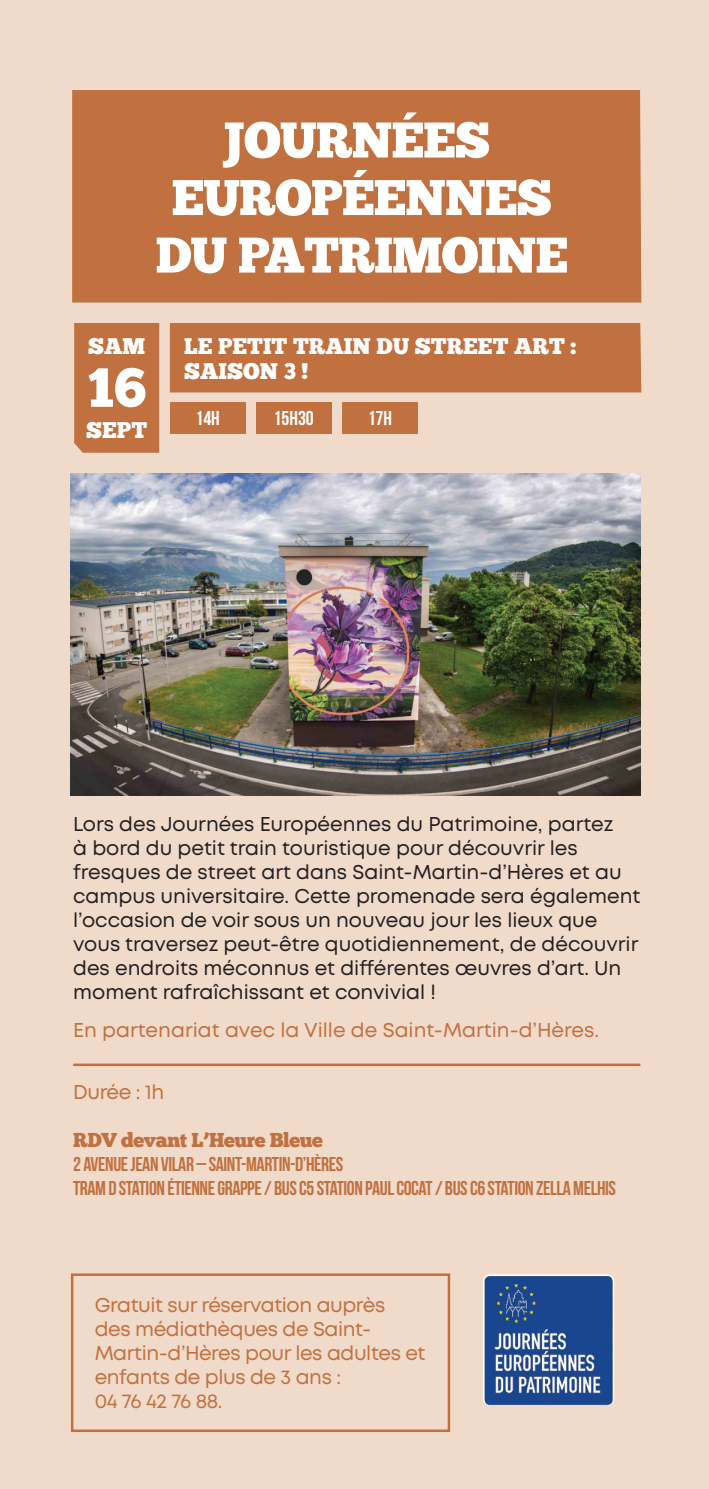
<style>
.page{position:relative;width:709px;height:1489px;background:#fff}
.page>*{position:absolute;margin:0;border:0;box-sizing:border-box;transform-origin:0 0}
.t1{font:55px "Chunk Five Ex";color:#fff}
.t2{font:50px/57.5px "Chunk Five Ex";letter-spacing:-.02em;color:#fff;text-align:center}
.t3{font:22.5px/25px "Chunk Five Ex";color:#fff}
.t4{font:20px/24px "Mont";color:#231f20}
.t5{font:20px/24px "Mont";letter-spacing:-.02em;color:#c17140}
.t6{font:20px "Bebas Neue";letter-spacing:-.02em;color:#c17140}
.t7{font:20px "Mont";color:#c17140}
.t8{font:20px "Chunk Five Ex";letter-spacing:-.02em;color:#c17140}
.t9{font:20px "Bebas Neue";color:#fff}
</style>
<div class="page">
<div style="left:0;top:0;width:709px;height:1488px;background:#f0daca"></div>
<div style="left:72px;top:90px;width:569px;height:212px;background:#c17140"></div>
<div style="left:170px;top:402px;width:75px;height:31px;background:#c17140"></div>
<div style="left:256px;top:402px;width:75px;height:31px;background:#c17140"></div>
<div style="left:342px;top:402px;width:75px;height:31px;background:#c17140"></div>
<div style="left:170px;top:323px;width:471px;height:69px;background:#c17140"></div>
<hr style="left:73px;top:1063px;width:567px;height:2px;background:#c17140">
<div style="left:71px;top:1273px;width:379px;height:158px;border:2px solid #c17140"></div>
<img style="left:71px;top:473px;width:569px;height:322px">
<div style="left:74px;top:323px;width:85px;height:130px;background:#c17140"></div>
<img style="left:483px;top:1274px;width:131px;height:131px">
<p class="t2" style="left:155px;top:110px;width:414px">JOURNÉES<br>EUROPÉENNES<br>DU PATRIMOINE</p>
<p class="t3" style="left:88px;top:333px;width:59px">SAM</p>
<p class="t1" style="left:87px;top:346px;width:61px">16</p>
<p class="t3" style="left:86px;top:417px;width:62px">SEPT</p>
<p class="t3" style="left:184px;top:333px;width:394px">LE PETIT TRAIN DU STREET ART :<br>SAISON 3 !</p>
<p class="t9" style="left:195px;top:407px;width:26px">14H</p>
<p class="t9" style="left:274px;top:407px;width:42px">15H30</p>
<p class="t9" style="left:368px;top:407px;width:26px">17H</p>
<p class="t4" style="left:73px;top:811px;width:568px">Lors des Journées Européennes du Patrimoine, partez<br>à bord du petit train touristique pour découvrir les fresques de street art dans Saint-Martin-d’Hères et au campus universitaire. Cette promenade sera également l’occasion de voir sous un nouveau jour les lieux que vous traversez peut-être quotidiennement, de découvrir des endroits méconnus et différentes œuvres d’art. Un moment rafraîchissant et convivial !</p>
<p class="t7" style="left:73px;top:1017px;width:527px">En partenariat avec la Ville de Saint-Martin-d’Hères.</p>
<p class="t5" style="left:73px;top:1080px;width:93px">Durée : 1h</p>
<p class="t8" style="left:73px;top:1125px;width:251px">RDV devant L’Heure Bleue</p>
<p class="t6" style="left:73px;top:1153px;width:272px">2 AVENUE JEAN VILAR – SAINT-MARTIN-D’HÈRES</p>
<p class="t6" style="left:73px;top:1177px;width:544px">TRAM D STATION ÉTIENNE GRAPPE / BUS C5 STATION PAUL COCAT / BUS C6 STATION ZELLA MELHIS</p>
<p class="t5" style="left:95px;top:1292px;width:332px">Gratuit sur réservation auprès des médiathèques de Saint-<br>Martin-d’Hères pour les adultes et enfants de plus de 3 ans :<br>04 76 42 76 88.</p>
</div>
